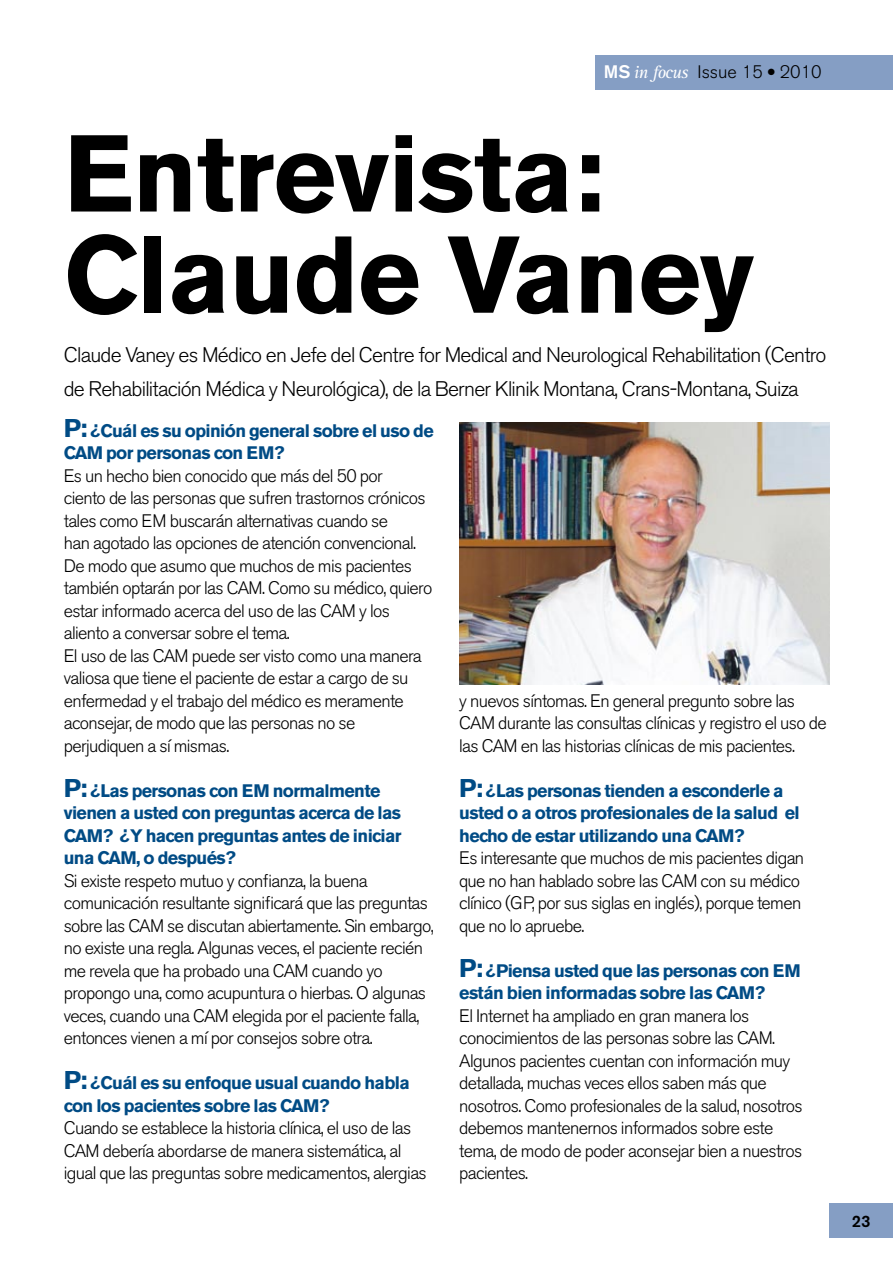
<style>
.page{position:relative;width:893px;height:1263px;background:#fff}
.page>*{position:absolute;margin:0;border:0;box-sizing:border-box;transform-origin:0 0}
.t1{font:700 108px/101.2px "Akzidenz Grotesk BE";letter-spacing:-.01em;color:#000}
.t2{font:300 21px/33.8px "Akzidenz Grotesk BE";letter-spacing:-.035em;color:#000}
.t3{font:300 18px/22.5px "Akzidenz Grotesk BE";letter-spacing:-.035em;color:#000}
.t4{font:700 18px/22.5px "Akzidenz Grotesk BE";letter-spacing:-.035em;color:#004b85}
.t5{font:300 18px "Akzidenz Grotesk BE";color:#000}
.t6{font:500 16.5px "Akzidenz Grotesk BE";color:#000}
.s1{font-weight:500;color:#fff}
.s2{font-family:"Rotis Serif";font-weight:400;font-style:italic;color:#fff}
.s3{font-size:25.5px}
</style>
<div class="page">
<img style="left:459px;top:422px;width:370px;height:262px">
<div style="left:829px;top:1203px;width:64px;height:34px;background:#859ec4"></div>
<div style="left:595px;top:55px;width:298px;height:34px;background:#859ec4"></div>
<p class="t5" style="left:604px;top:62px;width:219px"><span class="s1">MS</span> <span class="s2">in focus</span> Issue 15 ● 2010</p>
<h1 class="t1" style="left:64px;top:124px;width:692px">Entrevista:<br>Claude Vaney</h1>
<p class="t2" style="left:64px;top:338px;width:764px">Claude Vaney es Médico en Jefe del Centre for Medical and Neurological Rehabilitation (Centro de Rehabilitación Médica y Neurológica), de la Berner Klinik Montana, Crans-Montana, Suiza</p>
<p class="t4" style="left:64px;top:419px;width:371px"><span class="s3">P:</span> ¿Cuál es su opinión general sobre el uso de<br>CAM por personas con EM?</p>
<p class="t3" style="left:64px;top:464px;width:370px">Es un hecho bien conocido que más del 50 por<br>ciento de las personas que sufren trastornos crónicos tales como EM buscarán alternativas cuando se<br>han agotado las opciones de atención convencional.<br>De modo que asumo que muchos de mis pacientes también optarán por las CAM. Como su médico, quiero estar informado acerca del uso de las CAM y los aliento a conversar sobre el tema.<br>El uso de las CAM puede ser visto como una manera valiosa que tiene el paciente de estar a cargo de su enfermedad y el trabajo del médico es meramente aconsejar, de modo que las personas no se perjudiquen a sí mismas.</p>
<p class="t4" style="left:64px;top:779px;width:339px"><span class="s3">P:</span> ¿Las personas con EM normalmente vienen a usted con preguntas acerca de las CAM? ¿Y hacen preguntas antes de iniciar una CAM, o después?</p>
<p class="t3" style="left:64px;top:869px;width:371px">Si existe respeto mutuo y confianza, la buena comunicación resultante significará que las preguntas sobre las CAM se discutan abiertamente. Sin embargo, no existe una regla. Algunas veces, el paciente recién me revela que ha probado una CAM cuando yo propongo una, como acupuntura o hierbas. O algunas veces, cuando una CAM elegida por el paciente falla, entonces vienen a mí por consejos sobre otra.</p>
<p class="t4" style="left:64px;top:1072px;width:348px"><span class="s3">P:</span> ¿Cuál es su enfoque usual cuando habla con los pacientes sobre las CAM?</p>
<p class="t3" style="left:64px;top:1117px;width:364px">Cuando se establece la historia clínica, el uso de las<br>CAM debería abordarse de manera sistemática, al igual que las preguntas sobre medicamentos, alergias</p>
<p class="t3" style="left:459px;top:689px;width:369px">y nuevos síntomas. En general pregunto sobre las<br>CAM durante las consultas clínicas y registro el uso de las CAM en las historias clínicas de mis pacientes.</p>
<p class="t4" style="left:459px;top:779px;width:342px"><span class="s3">P:</span> ¿Las personas tienden a esconderle a usted o a otros profesionales de la salud el hecho de estar utilizando una CAM?</p>
<p class="t3" style="left:459px;top:847px;width:346px">Es interesante que muchos de mis pacientes digan que no han hablado sobre las CAM con su médico clínico (GP, por sus siglas en inglés), porque temen que no lo apruebe.</p>
<p class="t4" style="left:459px;top:959px;width:343px"><span class="s3">P:</span> ¿Piensa usted que las personas con EM están bien informadas sobre las CAM?</p>
<p class="t3" style="left:459px;top:1004px;width:345px">El Internet ha ampliado en gran manera los conocimientos de las personas sobre las CAM.<br>Algunos pacientes cuentan con información muy detallada, muchas veces ellos saben más que nosotros. Como profesionales de la salud, nosotros debemos mantenernos informados sobre este tema, de modo de poder aconsejar bien a nuestros pacientes.</p>
<p class="t6" style="left:852px;top:1211px;width:20px">23</p>
</div>
